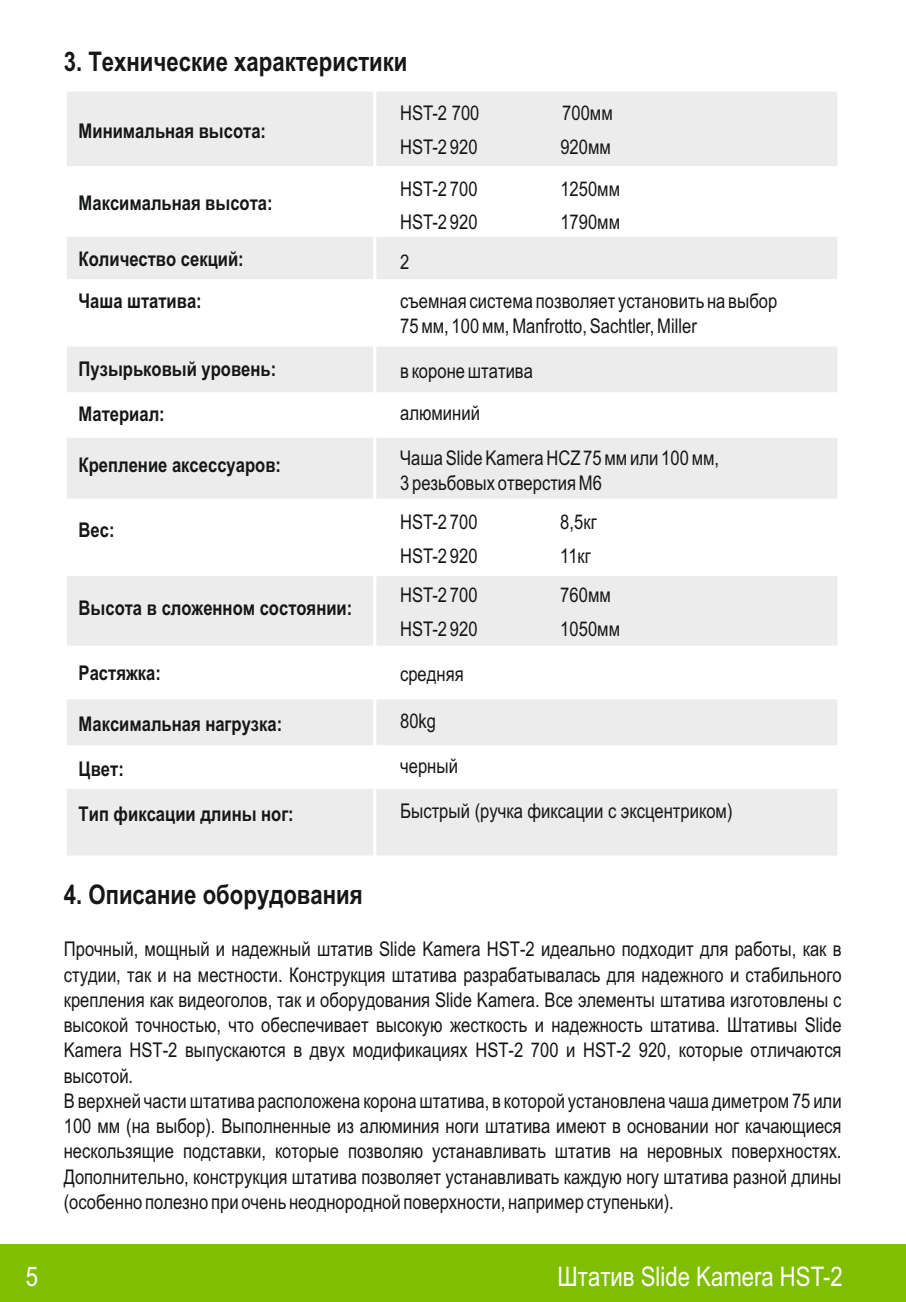
<style>
.page{position:relative;width:906px;height:1302px;background:#fff}
.page>*{position:absolute;margin:0;border:0;box-sizing:border-box;transform-origin:0 0}
.t1{font:700 27px "Arial Narrow";color:#151616}
.t2{font:27px "Arial Narrow";color:#fff}
.t3{font:20.25px/25.2px "Arial Narrow";color:#151616}
.t4{font:700 20.25px/42.3px "Arial Narrow";color:#151616}
</style>
<div class="page">
<div style="left:0;top:1243px;width:906px;height:58px;background:#80be00"></div>
<div style="left:65px;top:90px;width:310px;height:78px;background:#ececec"></div>
<div style="left:375px;top:90px;width:464px;height:78px;background:#ececec"></div>
<div style="left:65px;top:235px;width:310px;height:46px;background:#ececec"></div>
<div style="left:375px;top:235px;width:464px;height:46px;background:#ececec"></div>
<div style="left:65px;top:345px;width:310px;height:49px;background:#ececec"></div>
<div style="left:375px;top:345px;width:464px;height:49px;background:#ececec"></div>
<div style="left:65px;top:436px;width:310px;height:64px;background:#ececec"></div>
<div style="left:375px;top:436px;width:464px;height:64px;background:#ececec"></div>
<div style="left:65px;top:574px;width:310px;height:73px;background:#ececec"></div>
<div style="left:375px;top:574px;width:464px;height:73px;background:#ececec"></div>
<div style="left:65px;top:697px;width:310px;height:49px;background:#ececec"></div>
<div style="left:375px;top:697px;width:464px;height:49px;background:#ececec"></div>
<div style="left:65px;top:787px;width:310px;height:70px;background:#ececec"></div>
<div style="left:375px;top:787px;width:464px;height:70px;background:#ececec"></div>
<hr style="left:64px;top:88px;width:3px;height:770px;background:#fff">
<hr style="left:373px;top:88px;width:3px;height:770px;background:#fff">
<hr style="left:837px;top:88px;width:3px;height:770px;background:#fff">
<hr style="left:64px;top:855px;width:776px;height:3px;background:#fff">
<hr style="left:64px;top:785px;width:776px;height:3px;background:#fff">
<hr style="left:64px;top:745px;width:776px;height:3px;background:#fff">
<hr style="left:64px;top:696px;width:776px;height:3px;background:#fff">
<hr style="left:64px;top:645px;width:776px;height:3px;background:#fff">
<hr style="left:64px;top:573px;width:776px;height:3px;background:#fff">
<svg style="left:67px;top:499px;width:770px;height:1px"></svg>
<hr style="left:64px;top:434px;width:776px;height:3px;background:#fff">
<hr style="left:64px;top:392px;width:776px;height:3px;background:#fff">
<hr style="left:64px;top:343px;width:776px;height:3px;background:#fff">
<hr style="left:64px;top:279px;width:776px;height:3px;background:#fff">
<hr style="left:64px;top:233px;width:776px;height:4px;background:#fff">
<hr style="left:64px;top:166px;width:776px;height:3px;background:#fff">
<hr style="left:64px;top:88px;width:776px;height:4px;background:#fff">
<h1 class="t2" style="left:26px;top:1265px;width:14px">5</h1>
<h1 class="t1" style="left:64px;top:51px;width:345px">3. Технические характеристики</h1>
<p class="t4" style="left:79px;top:112px;width:189px">Минимальная высота:</p>
<p class="t4" style="left:79px;top:183px;width:195px">Максимальная высота:</p>
<p class="t4" style="left:79px;top:240px;width:167px">Количество секций:<br>Чаша штатива:</p>
<p class="t4" style="left:79px;top:349px;width:199px">Пузырьковый уровень:</p>
<p class="t4" style="left:79px;top:394px;width:88px">Материал:</p>
<p class="t4" style="left:79px;top:445px;width:204px">Крепление аксессуаров:</p>
<p class="t4" style="left:79px;top:510px;width:37px">Вес:</p>
<p class="t4" style="left:79px;top:588px;width:275px">Высота в сложенном состоянии:</p>
<p class="t4" style="left:79px;top:653px;width:84px">Растяжка:</p>
<p class="t4" style="left:79px;top:704px;width:205px">Максимальная нагрузка:</p>
<p class="t4" style="left:79px;top:749px;width:47px">Цвет:</p>
<p class="t4" style="left:79px;top:794px;width:217px">Тип фиксации длины ног:</p>
<p class="t3" style="left:400px;top:102px;width:81px">HST-2 700</p>
<p class="t3" style="left:562px;top:102px;width:52px">700мм</p>
<p class="t3" style="left:400px;top:136px;width:79px">HST-2 920</p>
<p class="t3" style="left:560px;top:136px;width:52px">920мм</p>
<p class="t3" style="left:400px;top:178px;width:79px">HST-2 700</p>
<p class="t3" style="left:560px;top:178px;width:61px">1250мм</p>
<p class="t3" style="left:400px;top:211px;width:79px">HST-2 920</p>
<p class="t3" style="left:560px;top:211px;width:61px">1790мм</p>
<p class="t3" style="left:400px;top:244px;width:379px;line-height:39.1px">2<br>съемная система позволяет установить на выбор</p>
<p class="t3" style="left:400px;top:315px;width:298px">75 мм, 100 мм, Manfrotto, Sachtler, Miller</p>
<p class="t3" style="left:400px;top:351px;width:134px;line-height:42.1px">в короне штатива алюминий</p>
<p class="t3" style="left:400px;top:447px;width:320px">Чаша Slide KameraHCZ 75 мм или 100 мм,<br>3 резьбовых отверстия M6</p>
<p class="t3" style="left:400px;top:511px;width:79px">HST-2 700</p>
<p class="t3" style="left:560px;top:511px;width:38px">8,5кг</p>
<p class="t3" style="left:400px;top:545px;width:79px">HST-2 920</p>
<p class="t3" style="left:560px;top:545px;width:32px">11кг</p>
<p class="t3" style="left:400px;top:584px;width:79px">HST-2 700</p>
<p class="t3" style="left:560px;top:584px;width:52px">760мм</p>
<p class="t3" style="left:400px;top:618px;width:79px">HST-2 920</p>
<p class="t3" style="left:560px;top:618px;width:61px">1050мм</p>
<p class="t3" style="left:400px;top:662px;width:65px">средняя</p>
<p class="t3" style="left:400px;top:710px;width:38px">80kg</p>
<p class="t3" style="left:400px;top:755px;width:59px">черный</p>
<p class="t3" style="left:400px;top:800px;width:334px">Быстрый (ручка фиксации с эксцентриком)</p>
<h1 class="t1" style="left:64px;top:884px;width:300px">4. Описание оборудования</h1>
<p class="t3" style="left:64px;top:938px;width:779px">Прочный, мощный и надежный штатив Slide Kamera HST-2 идеально подходит для работы, как в студии, так и на местности. Конструкция штатива разрабатывалась для надежного и стабильного крепления как видеоголов, так и оборудования Slide Kamera. Все элементы штатива изготовлены с высокой точностью, что обеспечивает высокую жесткость и надежность штатива. Штативы Slide Kamera HST-2 выпускаются в двух модификациях HST-2 700 и HST-2 920, которые отличаются высотой.<br>В верхней части штатива расположена корона штатива, в которой установлена чаша диметром 75 или 100 мм (на выбор). Выполненные из алюминия ноги штатива имеют в основании ног качающиеся нескользящие подставки, которые позволяю устанавливать штатив на неровных поверхностях.<br>Дополнительно, конструкция штатива позволяет устанавливать каждую ногу штатива разной длины (особенно полезно при очень неоднородной поверхности, например ступеньки).</p>
<h1 class="t2" style="left:557px;top:1265px;width:286px">Штатив Slide Kamera HST-2</h1>
</div>
